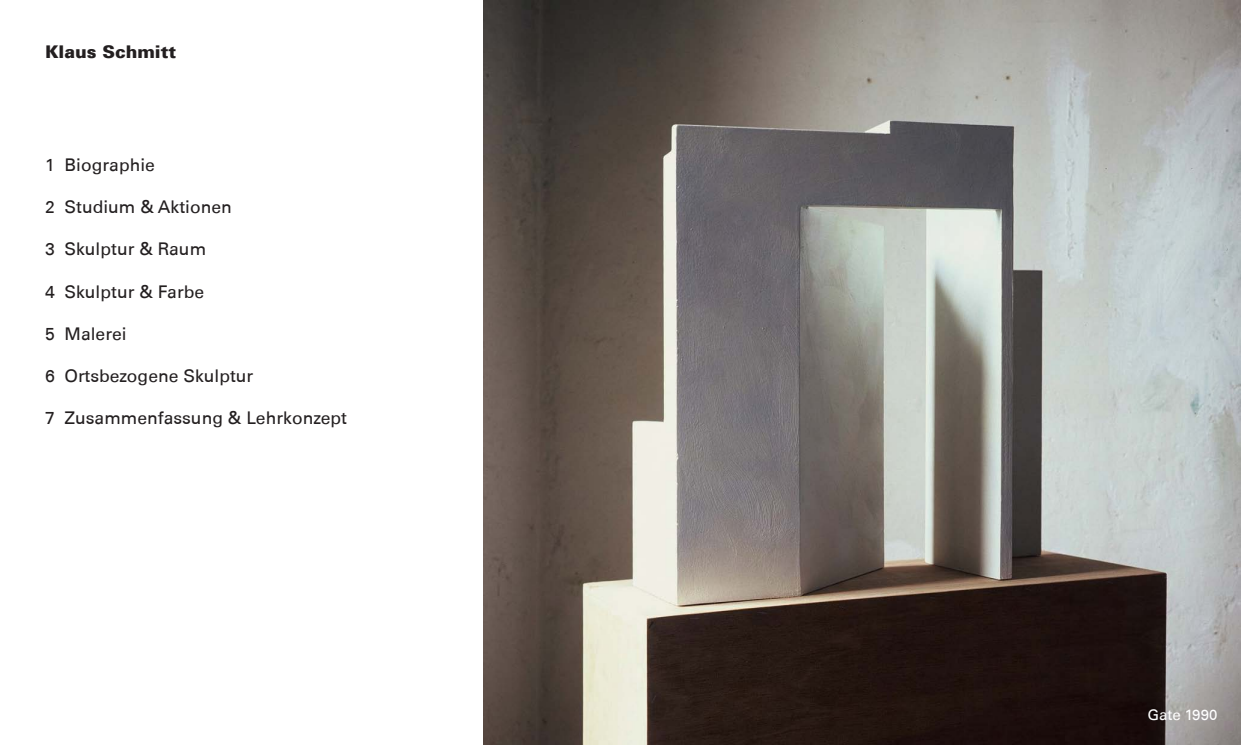
<style>
.page{position:relative;width:1241px;height:745px;background:#fff}
.page>*{position:absolute;margin:0;border:0;box-sizing:border-box;transform-origin:0 0}
.t1{font:17.5px "Univers 55 Roman";color:#231f20}
.t2{font:900 17.5px "Univers 75";color:#231f20}
.t3{font:15px "Univers 55 Roman";color:#fff}
</style>
<div class="page">
<img style="left:484px;top:0;width:756px;height:744px">
<p class="t2" style="left:45px;top:41px;width:133px">Klaus Schmitt</p>
<p class="t1" style="left:45px;top:155px;width:111px">1 Biographie</p>
<p class="t1" style="left:45px;top:197px;width:188px">2 Studium &amp; Aktionen</p>
<p class="t1" style="left:45px;top:239px;width:163px">3 Skulptur &amp; Raum</p>
<p class="t1" style="left:45px;top:281px;width:161px">4 Skulptur &amp; Farbe</p>
<p class="t1" style="left:45px;top:323px;width:83px">5 Malerei</p>
<p class="t1" style="left:45px;top:365px;width:210px">6 Ortsbezogene Skulptur</p>
<p class="t1" style="left:45px;top:407px;width:303px">7 Zusammenfassung &amp; Lehrkonzept</p>
<p class="t3" style="left:1147px;top:705px;width:71px">Gate 1990</p>
</div>
